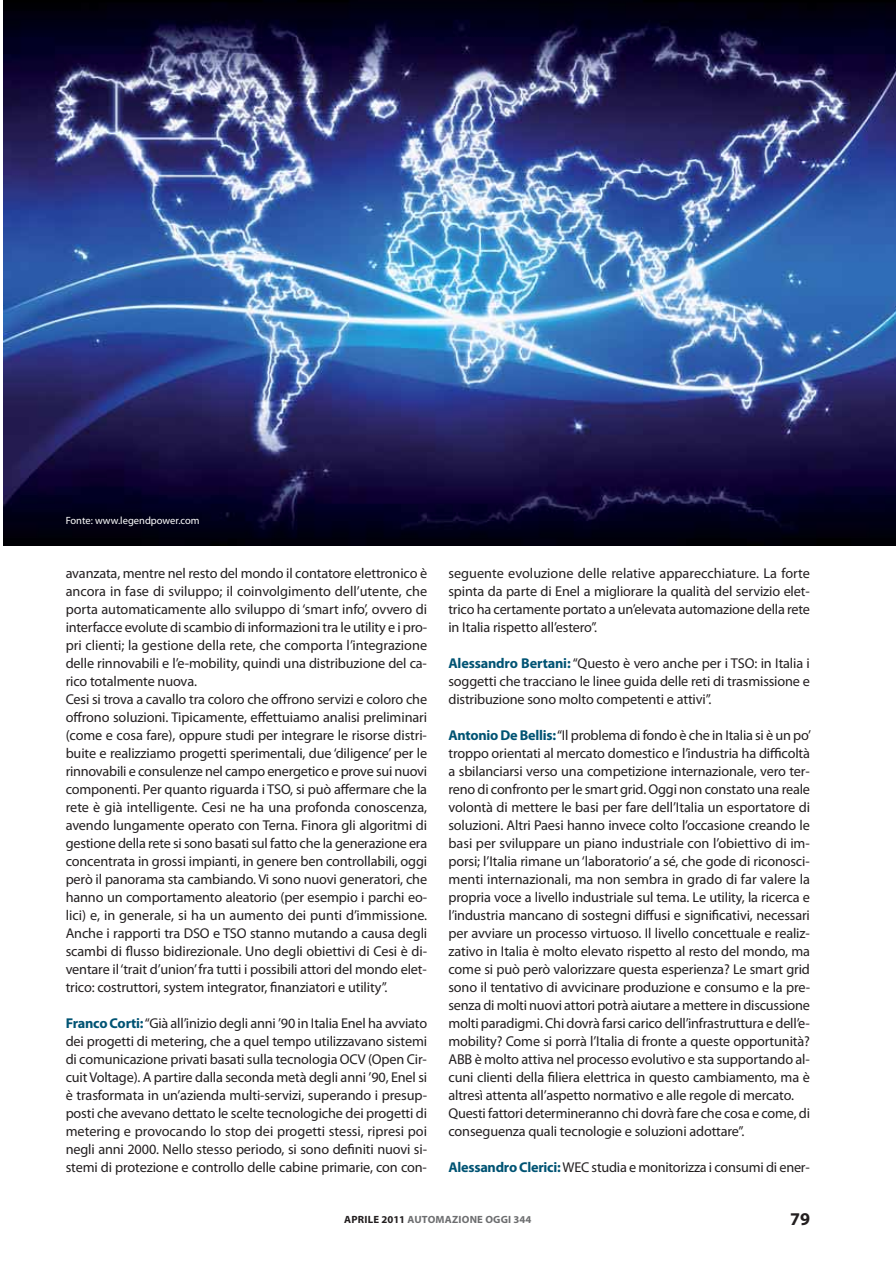
<style>
.page{position:relative;width:896px;height:1264px;background:#fff}
.page>*{position:absolute;margin:0;border:0;box-sizing:border-box;transform-origin:0 0}
.t1{font:700 18px "Myriad Pro";color:#231f20}
.t2{font:14.25px/18px "Myriad Pro";letter-spacing:-.01em;color:#231f20;text-align:justify}
.t3{font:700 10.5px "Myriad Pro";letter-spacing:.02em;color:#6d6e70}
.t4{font:10.5px "Myriad Pro";color:#fff}
.s1{font-weight:700;color:#005373}
.s2{color:#231f20}
</style>
<div class="page">
<img style="left:3px;top:0;width:893px;height:546px">
<p class="t4" style="left:66px;top:516px;width:135px">Fonte: www.legendpower.com</p>
<p class="t2" style="left:66px;top:565px;width:363px;text-align:left">avanzata, mentre nel resto del mondo il contatore elettronico è ancora in fase di sviluppo; il coinvolgimento dell’utente, che porta automaticamente allo sviluppo di ‘smart info’, ovvero di interfacce evolute di scambio di informazioni tra le utility e i pro&shy;pri clienti; la gestione della rete, che comporta l’integrazione delle rinnovabili e l’e-mobility, quindi una distribuzione del ca&shy;rico totalmente nuova.<br>Cesi si trova a cavallo tra coloro che offrono servizi e coloro che offrono soluzioni. Tipicamente, effettuiamo analisi preliminari (come e cosa fare), oppure studi per integrare le risorse distri&shy;buite e realizziamo progetti sperimentali, due ‘diligence’ per le rinnovabili e consulenze nel campo energetico e prove sui nuovi componenti. Per quanto riguarda i TSO, si può affermare che la rete è già intelligente. Cesi ne ha una profonda conoscenza, avendo lungamente operato con Terna. Finora gli algoritmi di gestione della rete si sono basati sul fatto che la generazione era concentrata in grossi impianti, in genere ben controllabili, oggi però il panorama sta cambiando. Vi sono nuovi generatori, che hanno un comportamento aleatorio (per esempio i parchi eo&shy;lici) e, in generale, si ha un aumento dei punti d’immissione.<br>Anche i rapporti tra DSO e TSO stanno mutando a causa degli scambi di flusso bidirezionale. Uno degli obiettivi di Cesi è di&shy;ventare il ‘trait d’union’ fra tutti i possibili attori del mondo elet&shy;trico: costruttori, system integrator, finanziatori e utility”.</p>
<p class="t2" style="left:66px;top:1015px;width:363px"><span class="s1">Franco Corti:</span>“Già all’inizio degli anni ’90 in Italia Enel ha avviato dei progetti di metering, che a quel tempo utilizzavano sistemi di comunicazione privati basati sulla tecnologia OCV (Open Cir&shy;cuit Voltage). A partire dalla seconda metà degli anni ’90, Enel si è trasformata in un’azienda multi-servizi, superando i presup&shy;posti che avevano dettato le scelte tecnologiche dei progetti di metering e provocando lo stop dei progetti stessi, ripresi poi negli anni 2000. Nello stesso periodo, si sono definiti nuovi si&shy;stemi di protezione e controllo delle cabine primarie, con con-</p>
<p class="t2" style="left:448px;top:565px;width:363px">seguente evoluzione delle relative apparecchiature. La forte spinta da parte di Enel a migliorare la qualità del servizio elet&shy;trico ha certamente portato a un’elevata automazione della rete in Italia rispetto all’estero”.</p>
<p class="t2" style="left:448px;top:655px;width:363px"><span class="s1">Alessandro Bertani:</span> “Questo è vero anche per i TSO: in Italia i soggetti che tracciano le linee guida delle reti di trasmissione e distribuzione sono molto competenti e attivi”.</p>
<p class="t2" style="left:448px;top:727px;width:364px;text-align:left"><span class="s1">Antonio De Bellis:</span>“Il problema di fondo è che in Italia si è un po’ troppo orientati al mercato domestico e l’industria ha difficoltà a sbilanciarsi verso una competizione internazionale, vero ter&shy;reno di confronto per le smart grid. Oggi non constato una reale volontà di mettere le basi per fare dell’Italia un esportatore di soluzioni. Altri Paesi hanno invece colto l’occasione creando le basi per sviluppare un piano industriale con l’obiettivo di im&shy;porsi; l’Italia rimane un ‘laboratorio’ a sé, che gode di riconosci&shy;menti internazionali, ma non sembra in grado di far valere la propria voce a livello industriale sul tema. Le utility, la ricerca e l’industria mancano di sostegni diffusi e significativi, necessari per avviare un processo virtuoso. Il livello concettuale e realiz&shy;zativo in Italia è molto elevato rispetto al resto del mondo, ma come si può però valorizzare questa esperienza? Le smart grid sono il tentativo di avvicinare produzione e consumo e la pre&shy;senza di molti nuovi attori potrà aiutare a mettere in discussione molti paradigmi. Chi dovrà farsi carico dell’infrastruttura e dell’e&shy;mobility? Come si porrà l’Italia di fronte a queste opportunità?<br>ABB è molto attiva nel processo evolutivo e sta supportando al&shy;cuni clienti della filiera elettrica in questo cambiamento, ma è altresì attenta all’aspetto normativo e alle regole di mercato.<br>Questi fattori determineranno chi dovrà fare che cosa e come, di conseguenza quali tecnologie e soluzioni adottare”.</p>
<p class="t2" style="left:448px;top:1159px;width:363px"><span class="s1">Alessandro Clerici:</span>WEC studia e monitorizza i consumi di ener-</p>
<p class="t3" style="left:344px;top:1215px;width:189px"><span class="s2">APRILE 2011</span> AUTOMAZIONE OGGI 344</p>
<p class="t1" style="left:790px;top:1211px;width:21px">79</p>
</div>
